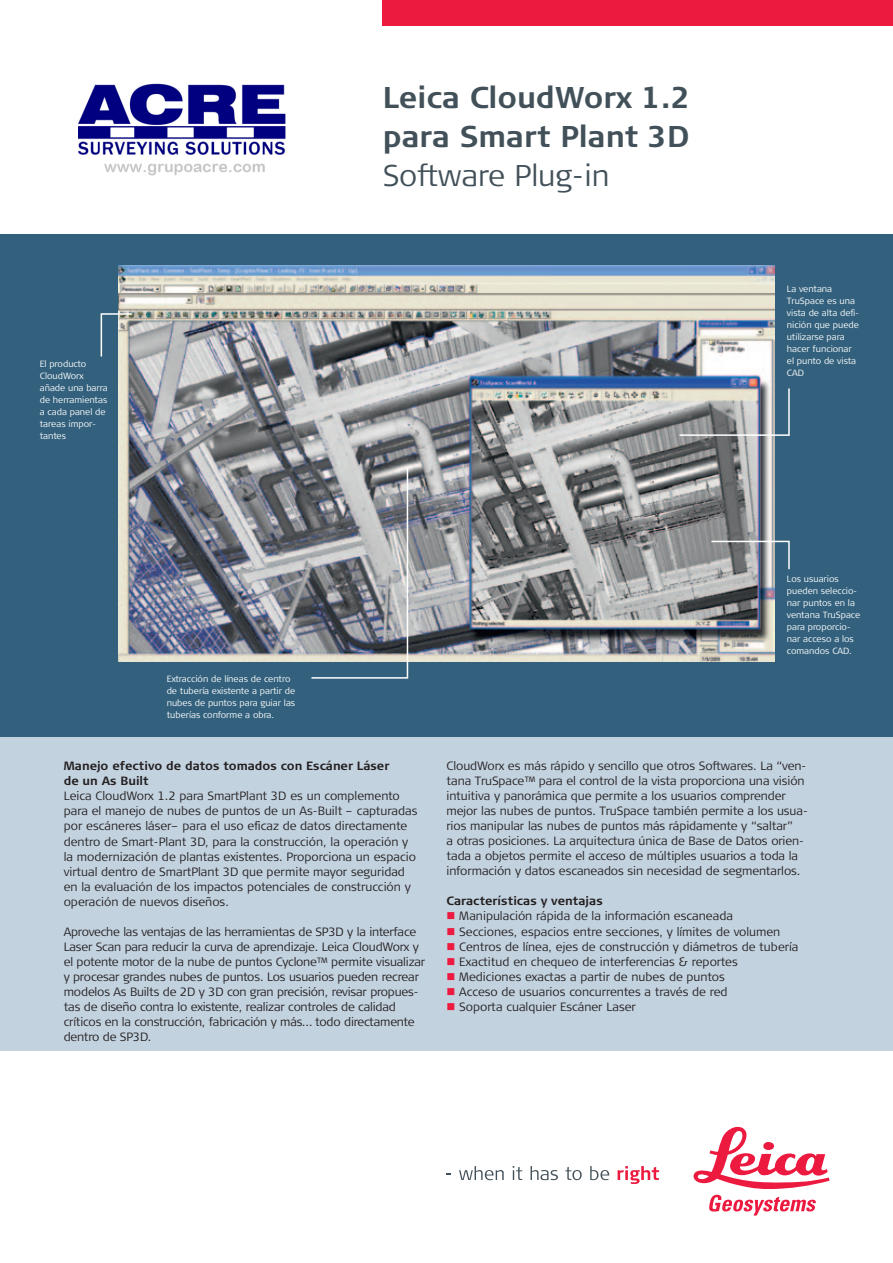
<style>
.page{position:relative;width:893px;height:1263px;background:#fff}
.page>*{position:absolute;margin:0;border:0;box-sizing:border-box;transform-origin:0 0}
.t1{font:700 30px/39px "Signa Column";color:#425159}
.t2{font:300 30px "Signa Column";color:#425159}
.t3{font:300 12px/15px "Signa Column";letter-spacing:-.005em;color:#231f20}
.t4{font:700 12px/15px "Signa Column";color:#231f20}
.t5{font:300 9px/12px "Signa Column";color:#fff}
.s1{color:#ed1a40}
</style>
<div class="page">
<svg style="left:459px;top:1166px;width:45px;height:14px"></svg>
<svg style="left:513px;top:1166px;width:9px;height:14px"></svg>
<svg style="left:531px;top:1166px;width:27px;height:14px"></svg>
<svg style="left:565px;top:1167px;width:17px;height:13px"></svg>
<svg style="left:590px;top:1166px;width:19px;height:14px"></svg>
<svg style="left:618px;top:1166px;width:41px;height:18px"></svg>
<svg style="left:693px;top:1127px;width:136px;height:62px"></svg>
<svg style="left:709px;top:1195px;width:107px;height:20px"></svg>
<div style="left:0;top:737px;width:893px;height:313px;background:#c3d2df"></div>
<div style="left:0;top:234px;width:893px;height:502px;background:#33617d"></div>
<img style="left:119px;top:266px;width:655px;height:396px">
<img style="left:310px;top:466px;width:99px;height:213px">
<svg style="left:678px;top:387px;width:112px;height:50px"></svg>
<svg style="left:100px;top:312px;width:33px;height:46px"></svg>
<svg style="left:710px;top:540px;width:80px;height:31px"></svg>
<div style="left:383px;top:0;width:510px;height:26px;background:#ed1a40"></div>
<img style="left:79px;top:83px;width:207px;height:93px">
<p class="t5" style="left:40px;top:358px;width:69px">El producto<br>CloudWorx añade una barra de herramientas a cada panel de tareas impor&shy;tantes</p>
<h1 class="t1" style="left:383px;top:78px;width:309px">Leica CloudWorx 1.2 para Smart Plant 3D</h1>
<h1 class="t2" style="left:383px;top:159px;width:228px">Software Plug-in</h1>
<p class="t5" style="left:167px;top:673px;width:130px">Extracción de líneas de centro de tubería existente a partir de nubes de puntos para guiar las tuberías conforme a obra.</p>
<p class="t5" style="left:787px;top:283px;width:74px">La ventana<br>TruSpace es una vista de alta defi&shy;nición que puede utilizarse para hacer funcionar el punto de vista<br>CAD</p>
<p class="t5" style="left:787px;top:573px;width:75px">Los usuarios pueden seleccio&shy;nar puntos en la ventana TruSpace para proporcio&shy;nar acceso a los comandos CAD.</p>
<p class="t4" style="left:64px;top:759px;width:327px">Manejo efectivo de datos tomados con Escáner Láser de un As Built</p>
<p class="t3" style="left:64px;top:789px;width:355px">Leica CloudWorx 1.2 para SmartPlant 3D es un complemento para el manejo de nubes de puntos de un As-Built – capturadas por escáneres láser– para el uso eficaz de datos directamente dentro de Smart-Plant 3D, para la construcción, la operación y la modernización de plantas existentes. Proporciona un espacio virtual dentro de SmartPlant 3D que permite mayor seguridad en la evaluación de los impactos potenciales de construcción y operación de nuevos diseños.</p>
<p class="t3" style="left:64px;top:924px;width:363px">Aproveche las ventajas de las herramientas de SP3D y la interface Laser Scan para reducir la curva de aprendizaje. Leica CloudWorx y el potente motor de la nube de puntos Cyclone™ permite visualizar y procesar grandes nubes de puntos. Los usuarios pueden recrear modelos As Builts de 2D y 3D con gran precisión, revisar propues&shy;tas de diseño contra lo existente, realizar controles de calidad críticos en la construcción, fabricación y más… todo directamente dentro de SP3D.</p>
<p class="t3" style="left:446px;top:759px;width:363px">CloudWorx es más rápido y sencillo que otros Softwares. La “ven&shy;tana TruSpace™ para el control de la vista proporciona una visión intuitiva y panorámica que permite a los usuarios comprender mejor las nubes de puntos. TruSpace también permite a los usua&shy;rios manipular las nubes de puntos más rápidamente y “saltar”<br>a otras posiciones. La arquitectura única de Base de Datos orien&shy;tada a objetos permite el acceso de múltiples usuarios a toda la información y datos escaneados sin necesidad de segmentarlos.</p>
<p class="t4" style="left:446px;top:894px;width:158px">Características y ventajas</p>
<p class="t3" style="left:446px;top:909px;width:288px"><span class="s1">■</span> Manipulación rápida de la información escaneada</p>
<p class="t3" style="left:446px;top:924px;width:335px"><span class="s1">■</span> Secciones, espacios entre secciones, y límites de volumen</p>
<p class="t3" style="left:446px;top:939px;width:353px"><span class="s1">■</span> Centros de línea, ejes de construcción y diámetros de tubería</p>
<p class="t3" style="left:446px;top:954px;width:293px"><span class="s1">■</span> Exactitud en chequeo de interferencias &amp; reportes</p>
<p class="t3" style="left:446px;top:969px;width:280px"><span class="s1">■</span> Mediciones exactas a partir de nubes de puntos</p>
<p class="t3" style="left:446px;top:984px;width:283px"><span class="s1">■</span> Acceso de usuarios concurrentes a través de red</p>
<p class="t3" style="left:446px;top:999px;width:191px"><span class="s1">■</span> Soporta cualquier Escáner Laser</p>
</div>
